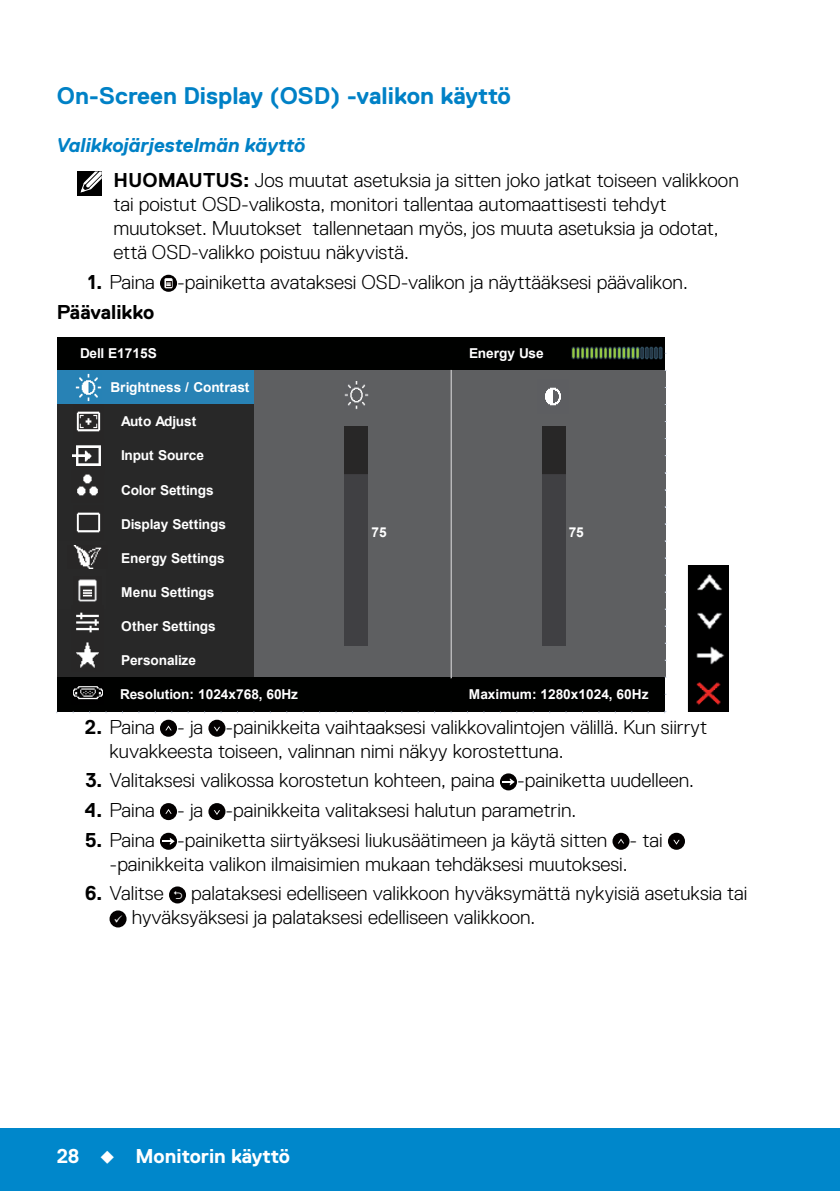
<style>
.page{position:relative;width:840px;height:1191px;background:#fff}
.page>*{position:absolute;margin:0;border:0;box-sizing:border-box;transform-origin:0 0}
.t1{font:700 24px "Dell Replica";color:#0081c6}
.t2{font:300 20px/24px "Dell Replica";color:#000}
.t3{font:700 20px "Dell Replica";color:#fff}
.t4{font:700 13.6px "Arial";letter-spacing:-.005em;color:#fff}
.s1{font-weight:700;font-style:italic;color:#0081c6}
.s2{font-weight:700}
</style>
<div class="page">
<div style="left:0;top:1128px;width:839px;height:63px;background:#0087cb"></div>
<svg style="left:160px;top:275px;width:17px;height:17px"></svg>
<div style="left:165px;top:279px;width:7px;height:9px;background:#fff"></div>
<div style="left:165px;top:278px;width:7px;height:10px;border:1px solid #fff"></div>
<svg style="left:165px;top:281px;width:6px;height:6px"></svg>
<div style="left:57px;top:337px;width:608px;height:34px;background:#000100"></div>
<div style="left:57px;top:370px;width:197px;height:35px;background:#2882b5"></div>
<div style="left:254px;top:370px;width:411px;height:35px;background:#5e5f61"></div>
<div style="left:57px;top:404px;width:197px;height:137px;background:#282828"></div>
<div style="left:254px;top:404px;width:411px;height:137px;background:#5e5f61"></div>
<div style="left:57px;top:541px;width:50px;height:69px;background:#292929"></div>
<div style="left:106px;top:541px;width:148px;height:69px;background:#282828"></div>
<div style="left:254px;top:541px;width:411px;height:69px;background:#5e5f61"></div>
<div style="left:57px;top:609px;width:197px;height:69px;background:#282828"></div>
<div style="left:254px;top:609px;width:411px;height:69px;background:#5e5f61"></div>
<div style="left:57px;top:677px;width:608px;height:35px;background:#000100"></div>
<hr style="left:450px;top:370px;width:1px;height:308px;background:#b8b8ba">
<hr style="left:451px;top:370px;width:1px;height:308px;background:#b8b8ba">
<img style="left:76px;top:411px;width:25px;height:21px">
<img style="left:571px;top:346px;width:92px;height:14px">
<img style="left:75px;top:374px;width:26px;height:27px">
<img style="left:344px;top:382px;width:24px;height:27px">
<img style="left:545px;top:387px;width:16px;height:19px">
<img style="left:72px;top:445px;width:29px;height:21px">
<img style="left:76px;top:512px;width:25px;height:21px">
<img style="left:76px;top:579px;width:23px;height:54px">
<img style="left:76px;top:642px;width:23px;height:26px">
<img style="left:73px;top:545px;width:29px;height:23px">
<img style="left:77px;top:474px;width:21px;height:22px">
<img style="left:73px;top:686px;width:30px;height:14px">
<img style="left:687px;top:565px;width:40px;height:146px">
<div style="left:160px;top:719px;width:17px;height:17px;background:#030000;border-radius:50%"></div>
<svg style="left:165px;top:725px;width:6px;height:5px"></svg>
<div style="left:208px;top:719px;width:17px;height:17px;background:#030000;border-radius:50%"></div>
<svg style="left:214px;top:727px;width:6px;height:4px"></svg>
<svg style="left:499px;top:773px;width:17px;height:17px"></svg>
<svg style="left:502px;top:778px;width:12px;height:7px"></svg>
<div style="left:160px;top:803px;width:17px;height:17px;background:#030000;border-radius:50%"></div>
<svg style="left:166px;top:809px;width:5px;height:4px"></svg>
<div style="left:208px;top:803px;width:17px;height:17px;background:#030000;border-radius:50%"></div>
<svg style="left:214px;top:810px;width:6px;height:5px"></svg>
<svg style="left:160px;top:832px;width:17px;height:17px"></svg>
<svg style="left:163px;top:837px;width:12px;height:8px"></svg>
<div style="left:612px;top:832px;width:17px;height:17px;background:#030000;border-radius:50%"></div>
<svg style="left:618px;top:838px;width:5px;height:5px"></svg>
<div style="left:667px;top:832px;width:17px;height:17px;background:#030000;border-radius:50%"></div>
<svg style="left:673px;top:840px;width:6px;height:4px"></svg>
<div style="left:169px;top:886px;width:17px;height:17px;background:#030000;border-radius:50%"></div>
<div style="left:109px;top:910px;width:17px;height:17px;background:#030000;border-radius:50%"></div>
<div style="left:77px;top:172px;width:25px;height:24px;background:#000"></div>
<svg style="left:80px;top:171px;width:22px;height:22px"></svg>
<p class="t1" style="left:57px;top:82px;width:455px">On-Screen Display (OSD) -valikon käyttö</p>
<p class="t2" style="left:113px;top:127px;width:626px;line-height:35.4px;text-indent:-57px"><span class="s1">Valikkojärjestelmän käyttö<br></span><span class="s2">HUOMAUTUS:</span> Jos muutat asetuksia ja sitten joko jatkat toiseen valikkoon</p>
<p class="t2" style="left:113px;top:192px;width:606px">tai poistut OSD-valikosta, monitori tallentaa automaattisesti tehdyt muutokset. Muutokset tallennetaan myös, jos muuta asetuksia ja odotat, että OSD-valikko poistuu näkyvistä.</p>
<p class="t2" style="left:57px;top:267px;width:632px;line-height:29.6px;text-indent:31px"><span class="s2">1.</span> Paina -painiketta avataksesi OSD-valikon ja näyttääksesi päävalikon.<br><span class="s2">Päävalikko</span></p>
<p class="t4" style="left:80px;top:344px;width:78px">Dell E1715S</p>
<p class="t4" style="left:468px;top:344px;width:76px">Energy Use</p>
<p class="t4" style="left:111px;top:378px;width:140px">Brightness / Contrast</p>
<p class="t4" style="left:121px;top:412px;width:77px">Auto Adjust</p>
<p class="t4" style="left:121px;top:447px;width:84px">Input Source</p>
<p class="t4" style="left:121px;top:481px;width:94px">Color Settings</p>
<p class="t4" style="left:121px;top:515px;width:106px">Display Settings</p>
<p class="t4" style="left:121px;top:549px;width:105px">Energy Settings</p>
<p class="t4" style="left:121px;top:583px;width:95px">Menu Settings</p>
<p class="t4" style="left:121px;top:617px;width:96px">Other Settings</p>
<p class="t4" style="left:121px;top:651px;width:76px">Personalize</p>
<p class="t4" style="left:371px;top:524px;width:17px">75</p>
<p class="t4" style="left:568px;top:524px;width:17px">75</p>
<p class="t4" style="left:120px;top:685px;width:179px">Resolution: 1024x768, 60Hz</p>
<p class="t4" style="left:468px;top:685px;width:181px">Maximum: 1280x1024, 60Hz</p>
<p class="t2" style="left:109px;top:715px;width:599px;text-indent:-25px"><span class="s2">2.</span> Paina - ja -painikkeita vaihtaaksesi valikkovalintojen välillä. Kun siirryt kuvakkeesta toiseen, valinnan nimi näkyy korostettuna.</p>
<p class="t2" style="left:85px;top:768px;width:609px"><span class="s2">3.</span> Valitaksesi valikossa korostetun kohteen, paina -painiketta uudelleen.</p>
<p class="t2" style="left:85px;top:798px;width:492px"><span class="s2">4.</span> Paina - ja -painikkeita valitaksesi halutun parametrin.</p>
<p class="t2" style="left:85px;top:828px;width:579px;text-align:center"><span class="s2">5.</span> Paina -painiketta siirtyäksesi liukusäätimeen ja käytä sitten - tai -painikkeita valikon ilmaisimien mukaan tehdäksesi muutoksesi.</p>
<p class="t2" style="left:85px;top:881px;width:80px"><span class="s2">6.</span> Valitse</p>
<p class="t2" style="left:132px;top:881px;width:616px;text-indent:59px">palataksesi edelliseen valikkoon hyväksymättä nykyisiä asetuksia tai hyväksyäksesi ja palataksesi edelliseen valikkoon.</p>
<p class="t3" style="left:57px;top:1144px;width:234px">28 ◆ Monitorin käyttö</p>
</div>
